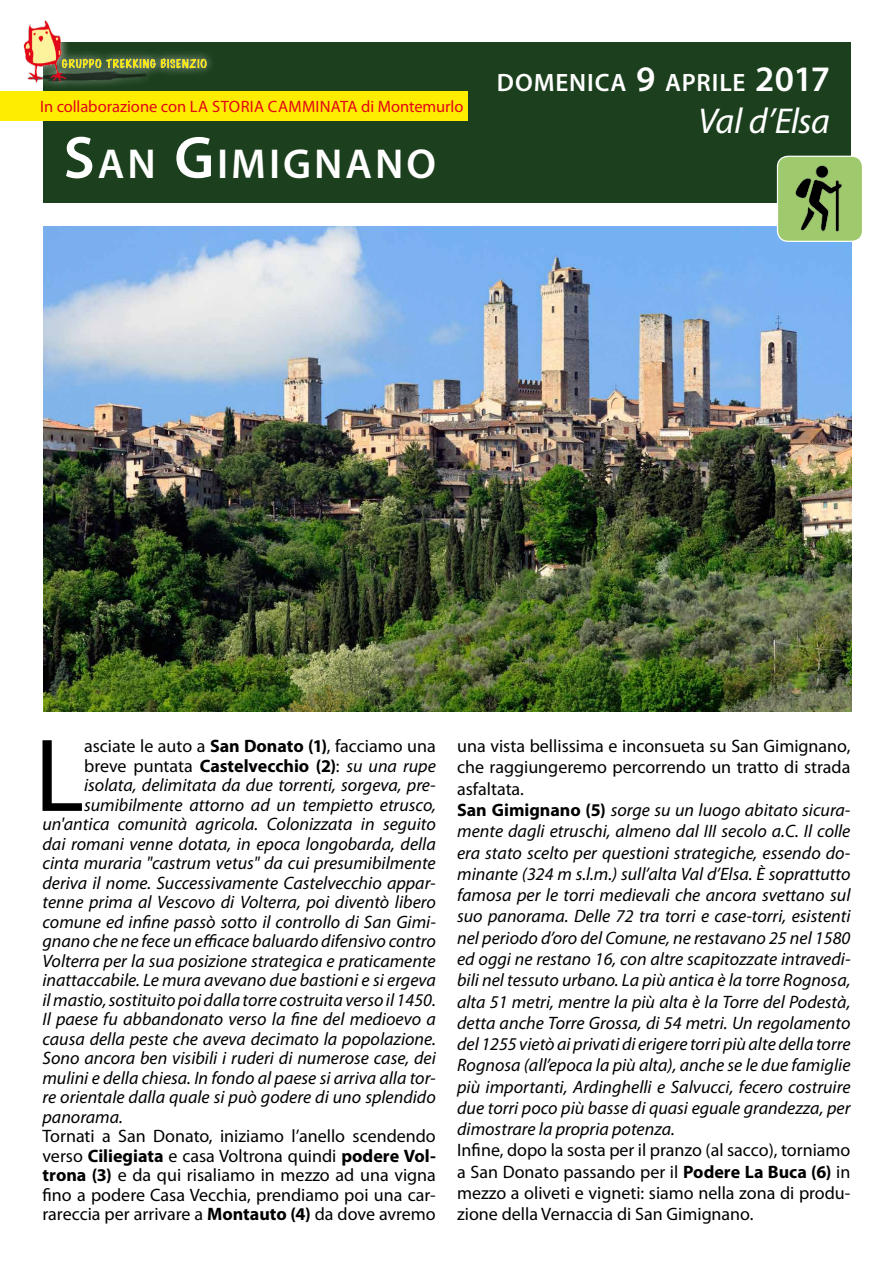
<style>
.page{position:relative;width:893px;height:1263px;background:#fff}
.page>*{position:absolute;margin:0;border:0;box-sizing:border-box;transform-origin:0 0}
.t1{font:104.85px "Myriad Pro";color:#000}
.t2{font:600 42px "Myriad Pro";letter-spacing:.07em;color:#fff}
.t3{font:italic 36px "Myriad Pro";letter-spacing:-.02em;color:#fff}
.t4{font:600 25.2px "Myriad Pro";letter-spacing:.035em;color:#fff}
.t5{font:italic 18px/21.3px "Myriad Pro";color:#000}
.t6{font:18px/19.5px "Myriad Pro";color:#000;text-align:justify}
.t7{font:700 18px "Myriad Pro";color:#000}
.t8{font:16.5px "Myriad Pro";color:#e30613}
.s1{font-size:60px}
.s2{font-size:36px}
.s3{font-weight:700}
.s4{font-weight:400}
.s5{font-weight:400;font-style:italic}
.s6{font-style:normal}
.s7{font-weight:700;font-style:normal}
</style>
<div class="page">
<div style="left:43px;top:43px;width:808px;height:160px;background:#1c401e"></div>
<img style="left:43px;top:226px;width:808px;height:486px">
<div style="left:0;top:91px;width:468px;height:30px;background:#ffed00"></div>
<img style="left:23px;top:20px;width:234px;height:67px">
<img style="left:777px;top:156px;width:84px;height:85px">
<div style="left:777px;top:156px;width:86px;height:86px;border:1px solid #fff;border-radius:11px"></div>
<p class="t8" style="left:40px;top:98px;width:425px">In collaborazione con LA STORIA CAMMINATA di Montemurlo</p>
<h2 class="t2" style="left:64px;top:137px;width:374px"><span class="s1">S</span>AN <span class="s1">G</span>IMIGNANO</h2>
<h3 class="t4" style="left:497px;top:66px;width:334px">DOMENICA <span class="s2">9</span> APRILE <span class="s2">2017</span></h3>
<h3 class="t3" style="left:698px;top:98px;width:133px">Val d’Elsa</h3>
<h1 class="t1" style="left:35px;top:718px;width:51px">L</h1>
<p class="t6" style="left:84px;top:737px;width:353px">asciate le auto a <span class="s3">San Donato (1)</span>, facciamo una</p>
<p class="t7" style="left:84px;top:754px;width:353px"><span class="s4">breve puntata</span> Castelvecchio (2)<span class="s4">:</span> <span class="s5">su una rupe</span></p>
<p class="t5" style="left:84px;top:774px;width:353px">isolata, delimitata da due torrenti, sorgeva, pre-</p>
<p class="t5" style="left:84px;top:794px;width:353px">sumibilmente attorno ad un tempietto etrusco,</p>
<p class="t5" style="left:42px;top:813px;width:395px">un'antica comunità agricola. Colonizzata in seguito</p>
<p class="t5" style="left:42px;top:833px;width:395px">dai romani venne dotata, in epoca longobarda, della</p>
<p class="t5" style="left:42px;top:852px;width:395px">cinta muraria "castrum vetus" da cui presumibilmente</p>
<p class="t5" style="left:42px;top:872px;width:395px">deriva il nome. Successivamente Castelvecchio appar-</p>
<p class="t5" style="left:42px;top:891px;width:395px">tenne prima al Vescovo di Volterra, poi diventò libero</p>
<p class="t5" style="left:42px;top:911px;width:395px">comune ed infine passò sotto il controllo di San Gimi-</p>
<p class="t5" style="left:42px;top:930px;width:395px">gnano che ne fece un efficace baluardo difensivo contro</p>
<p class="t5" style="left:42px;top:950px;width:395px">Volterra per la sua posizione strategica e praticamente</p>
<p class="t5" style="left:42px;top:969px;width:395px">inattaccabile. Le mura avevano due bastioni e si ergeva</p>
<p class="t5" style="left:42px;top:989px;width:395px">il mastio, sostituito poi dalla torre costruita verso il 1450.</p>
<p class="t5" style="left:42px;top:1008px;width:395px">Il paese fu abbandonato verso la fine del medioevo a</p>
<p class="t5" style="left:42px;top:1028px;width:395px">causa della peste che aveva decimato la popolazione.</p>
<p class="t5" style="left:42px;top:1047px;width:395px">Sono ancora ben visibili i ruderi di numerose case, dei</p>
<p class="t5" style="left:42px;top:1067px;width:395px">mulini e della chiesa. In fondo al paese si arriva alla tor-</p>
<p class="t5" style="left:42px;top:1086px;width:395px">re orientale dalla quale si può godere di uno splendido</p>
<p class="t5" style="left:42px;top:1106px;width:82px">panorama.</p>
<p class="t6" style="left:42px;top:1127px;width:395px">Tornati a San Donato, iniziamo l’anello scendendo verso <span class="s3">Ciliegiata</span> e casa Voltrona quindi <span class="s3">podere Vol&shy;trona (3)</span> e da qui risaliamo in mezzo ad una vigna fino a podere Casa Vecchia, prendiamo poi una car&shy;rareccia per arrivare a <span class="s3">Montauto (4)</span> da dove avremo</p>
<p class="t5" style="left:457px;top:735px;width:395px"><span class="s6">una vista bellissima e inconsueta su San Gimignano, che raggiungeremo percorrendo un tratto di strada asfaltata.<br></span><span class="s7">San Gimignano (5)</span> sorge su un luogo abitato sicura&shy;mente dagli etruschi, almeno dal III secolo a.C. Il colle era stato scelto per questioni strategiche, essendo do&shy;minante (324 m s.l.m.) sull’alta Val d’Elsa. È soprattutto famosa per le torri medievali che ancora svettano sul suo panorama. Delle 72 tra torri e case-torri, esistenti nel periodo d’oro del Comune, ne restavano 25 nel 1580 ed oggi ne restano 16, con altre scapitozzate intravedi&shy;bili nel tessuto urbano. La più antica è la torre Rognosa, alta 51 metri, mentre la più alta è la Torre del Podestà, detta anche Torre Grossa, di 54 metri. Un regolamento del 1255 vietò ai privati di erigere torri più alte della torre Rognosa (all’epoca la più alta), anche se le due famiglie più importanti, Ardinghelli e Salvucci, fecero costruire due torri poco più basse di quasi eguale grandezza, per dimostrare la propria potenza.</p>
<p class="t6" style="left:457px;top:1140px;width:395px;line-height:21.3px">Infine, dopo la sosta per il pranzo (al sacco), torniamo a San Donato passando per il <span class="s3">Podere La Buca (6)</span> in mezzo a oliveti e vigneti: siamo nella zona di produ&shy;zione della Vernaccia di San Gimignano.</p>
</div>
